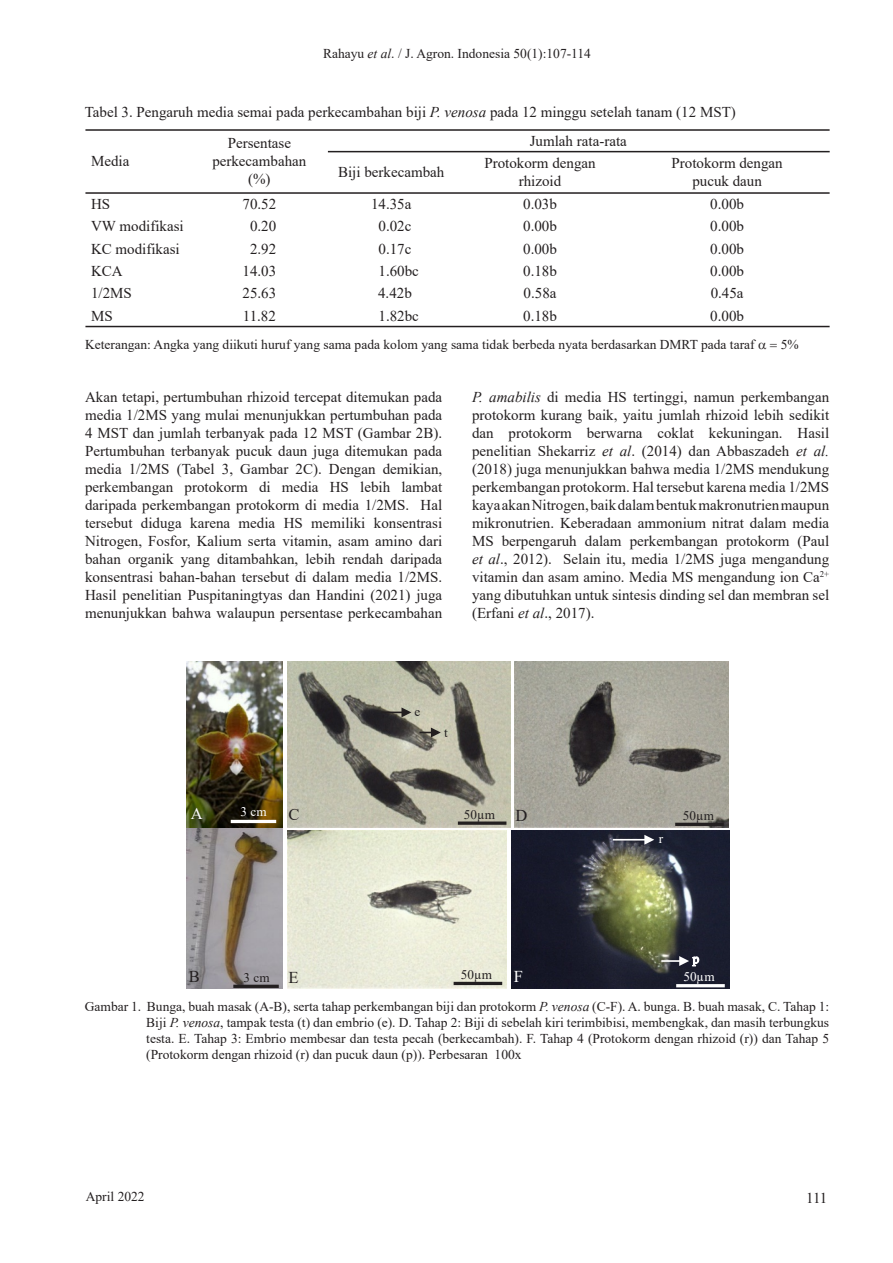
<style>
.page{position:relative;width:893px;height:1263px;background:#fff}
.page>*{position:absolute;margin:0;border:0;box-sizing:border-box;transform-origin:0 0}
.t1{font:19.8px "Times New Roman";color:#231f20}
.t2{font:16.5px "Times New Roman";color:#231f20}
.t3{font:16.5px "Times New Roman";color:#fff}
.BODY_TEXT{font:15px/18px "Times New Roman";color:#231f20;text-align:justify}
.BODY_TEXT-2{font:13.5px/16.2px "Times New Roman";color:#231f20;text-align:justify}
.t4{font:13.2px "Times New Roman";letter-spacing:.005em;color:#231f20}
.t5{font:13.2px "Times New Roman";letter-spacing:.005em;color:#fff}
.s1{font-style:italic}
</style>
<div class="page">
<img style="left:186px;top:661px;width:96px;height:328px">
<img style="left:287px;top:661px;width:223px;height:166px">
<img style="left:514px;top:661px;width:215px;height:167px">
<img style="left:287px;top:831px;width:220px;height:157px">
<img style="left:511px;top:831px;width:218px;height:158px">
<svg style="left:419px;top:727px;width:22px;height:10px"></svg>
<hr style="left:381px;top:711px;width:22px;height:2px;background:#231f20">
<svg style="left:401px;top:707px;width:10px;height:10px"></svg>
<hr style="left:613px;top:839px;width:33px;height:1px;background:#fff">
<svg style="left:644px;top:835px;width:10px;height:10px"></svg>
<svg style="left:458px;top:821px;width:48px;height:4px"></svg>
<hr style="left:676px;top:984px;width:49px;height:3px;background:#fff">
<hr style="left:454px;top:982px;width:48px;height:3px;background:#231f20">
<hr style="left:675px;top:823px;width:49px;height:3px;background:#231f20">
<hr style="left:231px;top:820px;width:45px;height:3px;background:#fff">
<hr style="left:233px;top:985px;width:46px;height:3px;background:#231f20">
<hr style="left:661px;top:960px;width:20px;height:2px;background:#fff">
<svg style="left:679px;top:955px;width:21px;height:12px"></svg>
<hr style="left:85px;top:129px;width:745px;height:2px;background:#231f20">
<hr style="left:85px;top:192px;width:745px;height:2px;background:#231f20">
<hr style="left:328px;top:151px;width:502px;height:1px;background:#231f20">
<hr style="left:85px;top:326px;width:745px;height:1px;background:#231f20">
<p class="BODY_TEXT-2" style="left:323px;top:45px;width:269px">Rahayu <span class="s1">et al</span>. / J. Agron. Indonesia 50(1):107-114</p>
<p class="BODY_TEXT" style="left:85px;top:102px;width:653px">Tabel 3. Pengaruh media semai pada perkecambahan biji <span class="s1">P. venosa</span> pada 12 minggu setelah tanam (12 MST)</p>
<p class="BODY_TEXT" style="left:91px;top:152px;width:40px">Media</p>
<p class="BODY_TEXT" style="left:228px;top:134px;width:65px">Persentase</p>
<p class="BODY_TEXT" style="left:212px;top:152px;width:96px">perkecambahan</p>
<p class="BODY_TEXT" style="left:248px;top:170px;width:24px">(%)</p>
<p class="BODY_TEXT" style="left:338px;top:163px;width:108px">Biji berkecambah</p>
<p class="BODY_TEXT" style="left:530px;top:132px;width:99px">Jumlah rata-rata</p>
<p class="BODY_TEXT" style="left:484px;top:154px;width:113px">Protokorm dengan</p>
<p class="BODY_TEXT" style="left:519px;top:172px;width:44px">rhizoid</p>
<p class="BODY_TEXT" style="left:671px;top:154px;width:113px">Protokorm dengan</p>
<p class="BODY_TEXT" style="left:692px;top:172px;width:71px">pucuk daun</p>
<p class="BODY_TEXT" style="left:91px;top:194px;width:21px">HS</p>
<p class="BODY_TEXT" style="left:242px;top:194px;width:35px">70.52</p>
<p class="BODY_TEXT" style="left:371px;top:194px;width:42px">14.35a</p>
<p class="BODY_TEXT" style="left:523px;top:194px;width:35px">0.03b</p>
<p class="BODY_TEXT" style="left:710px;top:194px;width:35px">0.00b</p>
<p class="BODY_TEXT" style="left:91px;top:217px;width:94px">VW modifikasi</p>
<p class="BODY_TEXT" style="left:250px;top:217px;width:28px">0.20</p>
<p class="BODY_TEXT" style="left:378px;top:217px;width:34px">0.02c</p>
<p class="BODY_TEXT" style="left:523px;top:217px;width:35px">0.00b</p>
<p class="BODY_TEXT" style="left:710px;top:217px;width:35px">0.00b</p>
<p class="BODY_TEXT" style="left:91px;top:239px;width:90px">KC modifikasi</p>
<p class="BODY_TEXT" style="left:250px;top:239px;width:28px">2.92</p>
<p class="BODY_TEXT" style="left:378px;top:239px;width:34px">0.17c</p>
<p class="BODY_TEXT" style="left:523px;top:239px;width:35px">0.00b</p>
<p class="BODY_TEXT" style="left:710px;top:239px;width:35px">0.00b</p>
<p class="BODY_TEXT" style="left:91px;top:262px;width:33px">KCA</p>
<p class="BODY_TEXT" style="left:242px;top:262px;width:35px">14.03</p>
<p class="BODY_TEXT" style="left:378px;top:262px;width:42px">1.60bc</p>
<p class="BODY_TEXT" style="left:523px;top:262px;width:35px">0.18b</p>
<p class="BODY_TEXT" style="left:710px;top:262px;width:35px">0.00b</p>
<p class="BODY_TEXT" style="left:91px;top:284px;width:42px">1/2MS</p>
<p class="BODY_TEXT" style="left:242px;top:284px;width:35px">25.63</p>
<p class="BODY_TEXT" style="left:378px;top:284px;width:35px">4.42b</p>
<p class="BODY_TEXT" style="left:524px;top:284px;width:34px">0.58a</p>
<p class="BODY_TEXT" style="left:711px;top:284px;width:34px">0.45a</p>
<p class="BODY_TEXT" style="left:91px;top:306px;width:23px">MS</p>
<p class="BODY_TEXT" style="left:243px;top:306px;width:35px">11.82</p>
<p class="BODY_TEXT" style="left:378px;top:306px;width:42px">1.82bc</p>
<p class="BODY_TEXT" style="left:523px;top:306px;width:35px">0.18b</p>
<p class="BODY_TEXT" style="left:710px;top:306px;width:35px">0.00b</p>
<p class="BODY_TEXT-2" style="left:85px;top:336px;width:671px">Keterangan: Angka yang diikuti huruf yang sama pada kolom yang sama tidak berbeda nyata berdasarkan DMRT pada taraf</p>
<p class="BODY_TEXT-2" style="left:781px;top:336px;width:19px">5%</p>
<p class="BODY_TEXT" style="left:85px;top:388px;width:359px">Akan tetapi, pertumbuhan rhizoid tercepat ditemukan pada media 1/2MS yang mulai menunjukkan pertumbuhan pada 4 MST dan jumlah terbanyak pada 12 MST (Gambar 2B).<br>Pertumbuhan terbanyak pucuk daun juga ditemukan pada media 1/2MS (Tabel 3, Gambar 2C). Dengan demikian, perkembangan protokorm di media HS lebih lambat daripada perkembangan protokorm di media 1/2MS. Hal tersebut diduga karena media HS memiliki konsentrasi Nitrogen, Fosfor, Kalium serta vitamin, asam amino dari bahan organik yang ditambahkan, lebih rendah daripada konsentrasi bahan-bahan tersebut di dalam media 1/2MS.<br>Hasil penelitian Puspitaningtyas dan Handini (2021) juga menunjukkan bahwa walaupun persentase perkecambahan</p>
<p class="BODY_TEXT" style="left:472px;top:388px;width:359px"><span class="s1">P. amabilis</span> di media HS tertinggi, namun perkembangan protokorm kurang baik, yaitu jumlah rhizoid lebih sedikit dan protokorm berwarna coklat kekuningan. Hasil penelitian Shekarriz <span class="s1">et al</span>. (2014) dan Abbaszadeh <span class="s1">et al. </span>(2018) juga menunjukkan bahwa media 1/2MS mendukung perkembangan protokorm. Hal tersebut karena media 1/2MS kaya akan Nitrogen, baik dalam bentuk makronutrien maupun mikronutrien. Keberadaan ammonium nitrat dalam media MS berpengaruh dalam perkembangan protokorm (Paul <span class="s1">et al</span>., 2012). Selain itu, media 1/2MS juga mengandung vitamin dan asam amino. Media MS mengandung ion Ca<sup>2+ </sup>yang dibutuhkan untuk sintesis dinding sel dan membran sel (Erfani <span class="s1">et al</span>., 2017).</p>
<p class="t1" style="left:802px;top:550px;width:11px">1</p>
<p class="t3" style="left:191px;top:802px;width:13px">A</p>
<p class="t4" style="left:415px;top:702px;width:7px">e</p>
<p class="t4" style="left:444px;top:723px;width:5px">t</p>
<p class="t5" style="left:240px;top:803px;width:28px">3 cm</p>
<p class="t2" style="left:288px;top:803px;width:13px">C</p>
<p class="t2" style="left:515px;top:803px;width:13px">D</p>
<p class="t4" style="left:464px;top:805px;width:33px">50µm</p>
<p class="t4" style="left:683px;top:806px;width:33px">50µm</p>
<p class="t5" style="left:659px;top:829px;width:6px">r</p>
<p class="t4" style="left:244px;top:968px;width:28px">3 cm</p>
<p class="t4" style="left:461px;top:965px;width:33px">50µm</p>
<p class="t5" style="left:683px;top:967px;width:33px">50µm</p>
<p class="BODY_TEXT-2" style="left:146px;top:998px;width:684px;text-indent:-62px">Gambar 1. Bunga, buah masak (A-B), serta tahap perkembangan biji dan protokorm <span class="s1">P. venosa</span> (C-F). A. bunga. B. buah masak, C. Tahap 1:<br>Biji <span class="s1">P. venosa</span>, tampak testa (t) dan embrio (e). D. Tahap 2: Biji di sebelah kiri terimbibisi, membengkak, dan masih terbungkus testa. E. Tahap 3: Embrio membesar dan testa pecah (berkecambah). F. Tahap 4 (Protokorm dengan rhizoid (r)) dan Tahap 5 (Protokorm dengan rhizoid (r) dan pucuk daun (p)). Perbesaran 100x</p>
<p class="t2" style="left:288px;top:965px;width:12px">E</p>
<p class="t3" style="left:514px;top:964px;width:11px">F</p>
<p class="t2" style="left:189px;top:964px;width:13px">B</p>
<p class="BODY_TEXT-2" style="left:86px;top:1188px;width:60px">April 2022</p>
<p class="BODY_TEXT" style="left:806px;top:1188px;width:23px">111</p>
</div>
